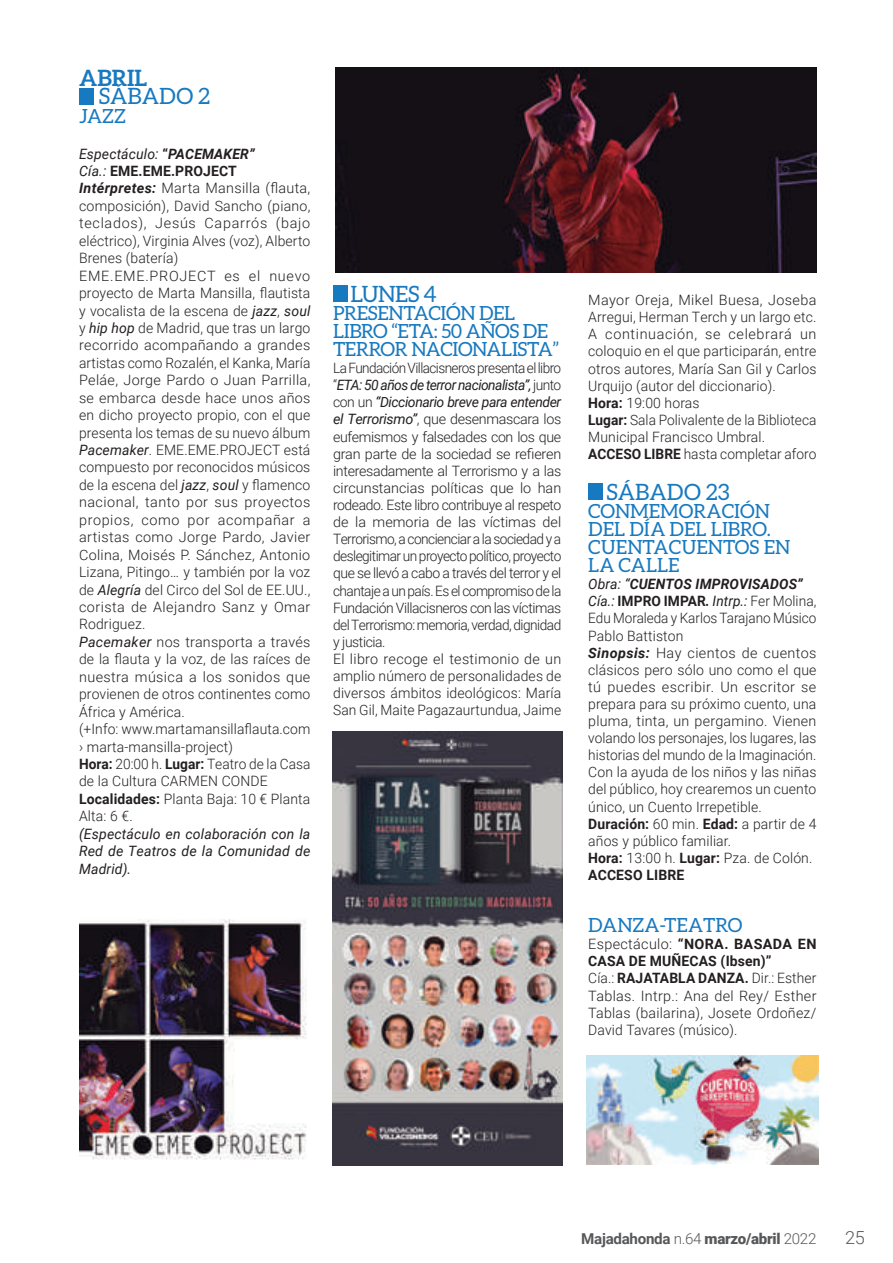
<style>
.page{position:relative;width:893px;height:1263px;background:#fff}
.page>*{position:absolute;margin:0;border:0;box-sizing:border-box;transform-origin:0 0}
.t1{font:22.5px "Aleo";color:#1779bf}
.t2{font:700 22.5px "Aleo";color:#1779bf}
.t3{font:19.5px/18px "Aleo";letter-spacing:-.01em;color:#1779bf}
.t4{font:300 18px "Roboto";color:#57585a}
.t5{font:700 15px "Roboto";letter-spacing:-.02em;color:#57585a}
.t6{font:300 14.25px/17.4px "Roboto";letter-spacing:.01em;color:#231f20}
.t7{font:300 14.25px/17.1px "Roboto";letter-spacing:-.03em;color:#231f20;scale:.95 1}
.t8{font:italic 14.25px/17.4px "Roboto";letter-spacing:.01em;color:#231f20;text-align:justify}
.s1{font-weight:400;font-style:italic}
.s2{font-weight:700}
.s3{font-weight:700;font-style:italic}
.s4{font-weight:300}
.s5{font-weight:900}
</style>
<div class="page">
<div style="left:79px;top:88px;width:15px;height:16px;background:#1779bf"></div>
<div style="left:333px;top:285px;width:15px;height:17px;background:#1779bf"></div>
<div style="left:588px;top:483px;width:15px;height:17px;background:#1779bf"></div>
<img style="left:587px;top:1055px;width:231px;height:109px">
<img style="left:336px;top:68px;width:480px;height:204px">
<img style="left:333px;top:731px;width:230px;height:434px">
<img style="left:79px;top:919px;width:228px;height:241px">
<h1 class="t2" style="left:79px;top:65px;width:70px">ABRIL</h1>
<h1 class="t1" style="left:99px;top:84px;width:113px">SÁBADO 2</h1>
<h2 class="t3" style="left:79px;top:107px;width:48px">JAZZ</h2>
<p class="t6" style="left:79px;top:144px;width:233px"><span class="s1">Espectáculo:</span> <span class="s2">“</span><span class="s3">PACEMAKER”<br></span><span class="s1">Cía.:</span> <span class="s2">EME.EME.PROJECT<br></span><span class="s3">Intérpretes:</span> Marta Mansilla (flauta, composición), David Sancho (piano, teclados), Jesús Caparrós (bajo eléctrico), Virginia Alves (voz), Alberto<br>Brenes (batería)<br>EME.EME.PROJECT es el nuevo proyecto de Marta Mansilla, flautista y vocalista de la escena de <span class="s1">jazz</span>, <span class="s1">soul </span>y <span class="s1">hip hop</span> de Madrid, que tras un largo recorrido acompañando a grandes artistas como Rozalén, el Kanka, María<br>Peláe, Jorge Pardo o Juan Parrilla, se embarca desde hace unos años en dicho proyecto propio, con el que presenta los temas de su nuevo álbum<br><span class="s1">Pacemaker</span>. EME.EME.PROJECT está compuesto por reconocidos músicos de la escena del <span class="s1">jazz</span>, <span class="s1">soul</span> y flamenco nacional, tanto por sus proyectos propios, como por acompañar a artistas como Jorge Pardo, Javier<br>Colina, Moisés P. Sánchez, Antonio<br>Lizana, Pitingo… y también por la voz de <span class="s1">Alegría</span> del Circo del Sol de EE.UU., corista de Alejandro Sanz y Omar<br>Rodriguez.<br><span class="s1">Pacemaker</span> nos transporta a través de la flauta y la voz, de las raíces de nuestra música a los sonidos que provienen de otros continentes como<br>África y América.<br>(+Info: www.martamansillaflauta.com › marta-mansilla-project)<br><span class="s2">Hora:</span> 20:00 h. <span class="s2">Lugar:</span> Teatro de la Casa de la Cultura CARMEN CONDE<br><span class="s2">Localidades:</span> Planta Baja: 10 € Planta<br>Alta: 6 €.</p>
<p class="t8" style="left:79px;top:824px;width:233px">(Espectáculo en colaboración con la Red de Teatros de la Comunidad de Madrid).</p>
<h1 class="t1" style="left:350px;top:281px;width:88px">LUNES 4</h1>
<h2 class="t3" style="left:333px;top:304px;width:227px">PRESENTACIÓN DEL<br>LIBRO “ETA: 50 AÑOS DE<br>TERROR NACIONALISTA”</h2>
<p class="t7" style="left:333px;top:359px;width:242px">La Fundación Villacisneros presenta el libro “<span class="s1">ETA: 50 años de terror nacionalista”,</span> junto con un <span class="s1">“Diccionario breve para entender el Terrorismo”</span>, que desenmascara los eufemismos y falsedades con los que gran parte de la sociedad se refieren interesadamente al Terrorismo y a las circunstancias políticas que lo han rodeado. Este libro contribuye al respeto de la memoria de las víctimas del Terrorismo, a concienciar a la sociedad y a deslegitimar un proyecto político, proyecto que se llevó a cabo a través del terror y el chantaje a un país. Es el compromiso de la Fundación Villacisneros con las víctimas del Terrorismo: memoria, verdad, dignidad y justicia.<br>El libro recoge el testimonio de un amplio número de personalidades de diversos ámbitos ideológicos: María San Gil, Maite Pagazaurtundua, Jaime</p>
<p class="t6" style="left:588px;top:291px;width:230px">Mayor Oreja, Mikel Buesa, Joseba Arregui, Herman Terch y un largo etc.<br>A continuación, se celebrará un coloquio en el que participarán, entre otros autores, María San Gil y Carlos Urquijo (autor del diccionario).<br><span class="s2">Hora:</span> 19:00 horas<br><span class="s2">Lugar:</span> Sala Polivalente de la Biblioteca Municipal Francisco Umbral.<br><span class="s2">ACCESO LIBRE</span> hasta completar aforo</p>
<h1 class="t1" style="left:606px;top:479px;width:125px">SÁBADO 23</h1>
<h2 class="t3" style="left:588px;top:502px;width:204px">CONMEMORACIÓN<br>DEL DÍA DEL LIBRO.<br>CUENTACUENTOS EN<br>LA CALLE</h2>
<p class="t6" style="left:588px;top:575px;width:230px"><span class="s1">Obra: “</span><span class="s3">CUENTOS IMPROVISADOS”<br></span><span class="s1">Cía.:</span> <span class="s2">IMPRO IMPAR</span><span class="s3">.</span> <span class="s1">Intrp.:</span> Fer Molina,<br>Edu Moraleda y Karlos Tarajano Músico<br>Pablo Battiston<br><span class="s3">Sinopsis:</span> Hay cientos de cuentos clásicos pero sólo uno como el que tú puedes escribir. Un escritor se prepara para su próximo cuento, una pluma, tinta, un pergamino. Vienen volando los personajes, los lugares, las historias del mundo de la Imaginación.<br>Con la ayuda de los niños y las niñas del público, hoy crearemos un cuento único, un Cuento Irrepetible.<br><span class="s2">Duración:</span> 60 min. <span class="s2">Edad:</span> a partir de 4 años y público familiar.<br><span class="s2">Hora:</span> 13:00 h. <span class="s2">Lugar:</span> Pza. de Colón.<br><span class="s2">ACCESO LIBRE</span></p>
<h2 class="t3" style="left:588px;top:916px;width:156px">DANZA-TEATRO</h2>
<p class="t6" style="left:588px;top:935px;width:230px">Espectáculo: <span class="s2">“NORA. BASADA EN<br>CASA DE MUÑECAS (Ibsen)”<br></span>Cía.: <span class="s2">RAJATABLA DANZA.</span> Dir.: Esther<br>Tablas. Intrp.: Ana del Rey/ Esther<br>Tablas (bailarina), Josete Ordoñez/<br>David Tavares (músico).</p>
<p class="t5" style="left:581px;top:1228px;width:237px">Majadahonda <span class="s4">n.64</span> <span class="s5">marzo/abril</span> <span class="s4">2022</span></p>
<p class="t4" style="left:845px;top:1224px;width:21px">25</p>
</div>
